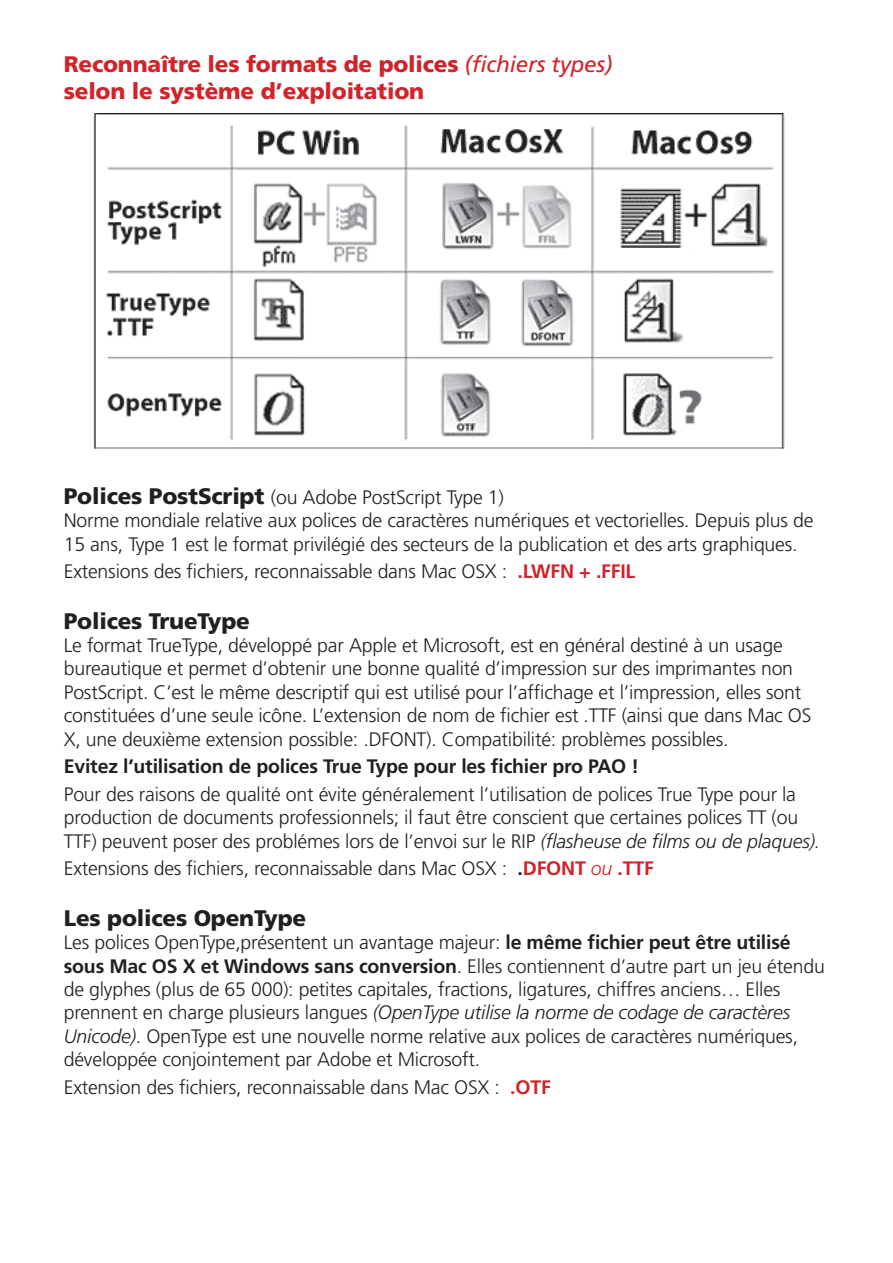
<style>
.page{position:relative;width:893px;height:1263px;background:#fff}
.page>*{position:absolute;margin:0;border:0;box-sizing:border-box;transform-origin:0 0}
.t1{font:900 22.5px/27px "Frutiger";letter-spacing:-.01em;color:#d1232a}
.t2{font:900 22.5px "Frutiger";letter-spacing:-.01em;color:#231f20}
.t3{font:300 19.5px/23.4px "Frutiger";letter-spacing:-.01em;color:#231f20}
.t4{font:700 19.5px "Frutiger";letter-spacing:-.01em;color:#231f20}
.s1{font-weight:400;font-style:italic}
.s2{font-weight:900;font-size:22.5px}
.s3{font-weight:700;color:#d1232a}
.s4{font-style:italic}
.s5{font-weight:700}
.s6{font-style:italic;color:#d1232a}
</style>
<div class="page">
<img style="left:94px;top:114px;width:691px;height:335px">
<p class="t1" style="left:64px;top:50px;width:550px">Reconnaître les formats de polices <span class="s1">(fichiers types) </span>selon le système d’exploitation</p>
<p class="t3" style="left:64px;top:485px;width:751px"><span class="s2">Polices PostScript</span> (ou Adobe PostScript Type 1)<br>Norme mondiale relative aux polices de caractères numériques et vectorielles. Depuis plus de<br>15 ans, Type 1 est le format privilégié des secteurs de la publication et des arts graphiques.</p>
<p class="t3" style="left:64px;top:560px;width:573px">Extensions des fichiers, reconnaissable dans Mac OSX : <span class="s3">.LWFN + .FFIL</span></p>
<p class="t2" style="left:64px;top:607px;width:188px">Polices TrueType</p>
<p class="t3" style="left:64px;top:634px;width:749px">Le format TrueType, développé par Apple et Microsoft, est en général destiné à un usage bureautique et permet d’obtenir une bonne qualité d’impression sur des imprimantes non PostScript. C’est le même descriptif qui est utilisé pour l’affichage et l’impression, elles sont constituées d’une seule icône. L’extension de nom de fichier est .TTF (ainsi que dans Mac OS X, une deuxième extension possible: .DFONT). Compatibilité: problèmes possibles.</p>
<p class="t4" style="left:64px;top:755px;width:577px">Evitez l’utilisation de polices True Type pour les fichier pro PAO !</p>
<p class="t3" style="left:64px;top:782px;width:758px">Pour des raisons de qualité ont évite généralement l’utilisation de polices True Type pour la production de documents professionnels; il faut être conscient que certaines polices TT (ou<br>TTF) peuvent poser des problémes lors de l’envoi sur le RIP <span class="s4">(flasheuse de films ou de plaques).</span></p>
<p class="t3" style="left:64px;top:857px;width:591px">Extensions des fichiers, reconnaissable dans Mac OSX : <span class="s5">.</span><span class="s3">DFONT</span> <span class="s6">ou</span> <span class="s3">.TTF</span></p>
<p class="t2" style="left:64px;top:904px;width:244px">Les polices OpenType</p>
<p class="t3" style="left:64px;top:931px;width:763px">Les polices OpenType,présentent un avantage majeur: <span class="s5">le même fichier peut être utilisé sous Mac OS X et Windows sans conversion</span>. Elles contiennent d’autre part un jeu étendu de glyphes (plus de 65 000): petites capitales, fractions, ligatures, chiffres anciens… Elles prennent en charge plusieurs langues <span class="s4">(OpenType utilise la norme de codage de caractères Unicode)</span>. OpenType est une nouvelle norme relative aux polices de caractères numériques, développée conjointement par Adobe et Microsoft.</p>
<p class="t3" style="left:64px;top:1075px;width:488px">Extension des fichiers, reconnaissable dans Mac OSX : <span class="s3">.OTF</span></p>
</div>
